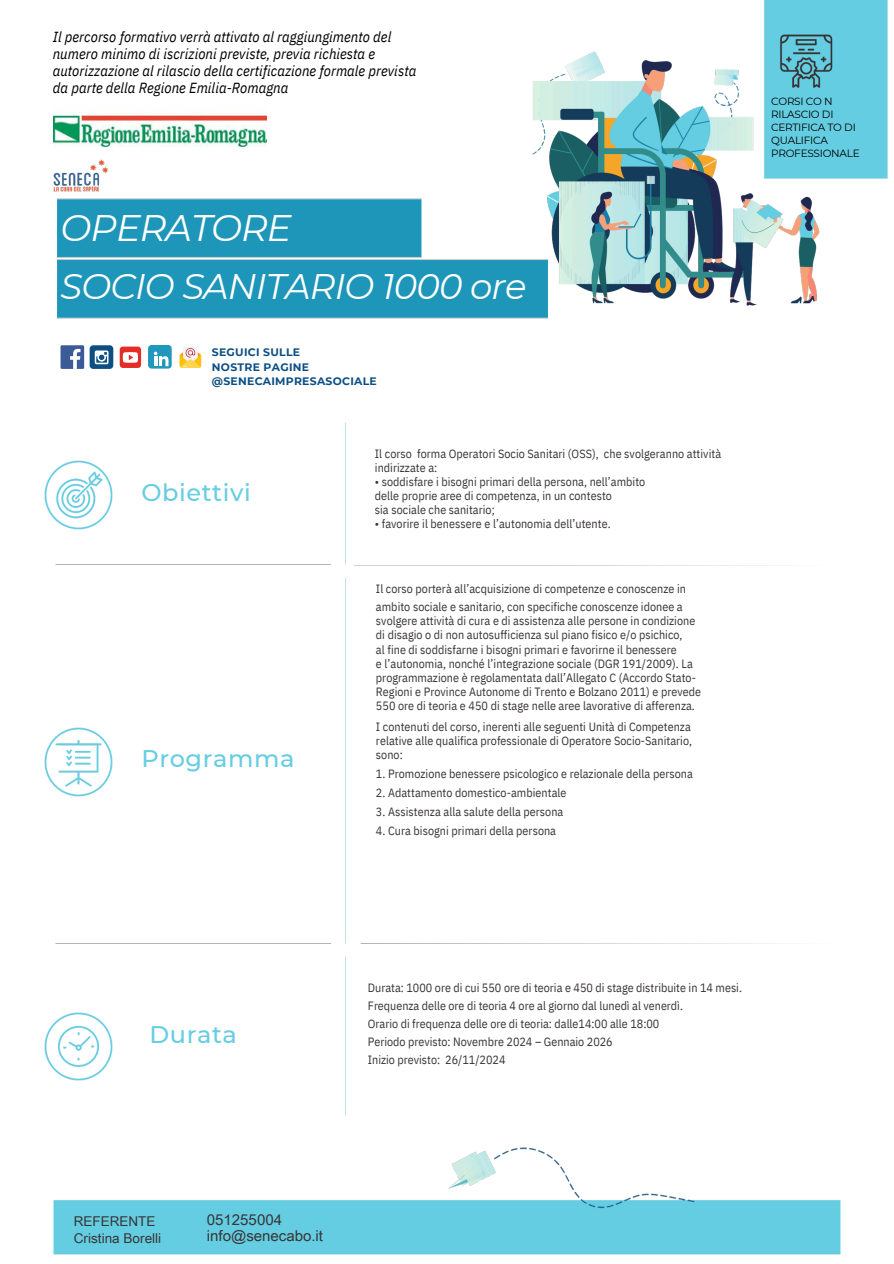
<style>
.page{position:relative;width:894px;height:1264px;background:#fff}
.page>*{position:absolute;margin:0;border:0;box-sizing:border-box;transform-origin:0 0}
.t1{font:italic 36.9px "Montserrat";letter-spacing:-.025em;color:#fff}
.t2{font:italic 35.55px "Montserrat";letter-spacing:-.025em;color:#fff}
.t3{font:500 24px "Montserrat";letter-spacing:.025em;color:#66cde2}
.t4{font:15px/17px "Arial Unicode MS";color:#393536}
.t5{font:italic 14.55px/16.8px "IBM Plex Sans Cond";letter-spacing:.005em;color:#000}
.t6{font:13.5px "Arial Unicode MS";color:#393536}
.t7{font:12px/14px "IBM Plex Sans Cond";letter-spacing:.005em;color:#393536}
.t8{font:700 10.8px "Montserrat";letter-spacing:.025em;color:#0d4f83}
.t9{font:10.5px/13.2px "Montserrat";letter-spacing:-.025em;color:#000}
</style>
<div class="page">
<img style="left:44px;top:745px;width:5px;height:34px">
<img style="left:44px;top:478px;width:5px;height:34px">
<img style="left:44px;top:1030px;width:5px;height:33px">
<img style="left:53px;top:159px;width:56px;height:32px">
<img style="left:49px;top:422px;width:297px;height:694px">
<img style="left:53px;top:191px;width:496px;height:128px">
<hr style="left:360px;top:943px;width:480px;height:1px;background:#393536">
<img style="left:53px;top:1147px;width:788px;height:108px">
<img style="left:525px;top:0;width:363px;height:313px">
<div style="left:60px;top:345px;width:24px;height:24px;background:#3d5a98"></div>
<svg style="left:70px;top:349px;width:10px;height:20px"></svg>
<div style="left:90px;top:345px;width:23px;height:24px;background:#0d4f83;border-radius:4px"></div>
<svg style="left:95px;top:350px;width:13px;height:14px"></svg>
<div style="left:148px;top:345px;width:24px;height:23px;background:#2197bd;border-radius:4px"></div>
<svg style="left:154px;top:351px;width:15px;height:15px"></svg>
<svg style="left:180px;top:347px;width:21px;height:21px"></svg>
<div style="left:120px;top:346px;width:21px;height:22px;background:#e52d27;border-radius:3px"></div>
<svg style="left:123px;top:352px;width:15px;height:11px"></svg>
<img style="left:54px;top:112px;width:212px;height:35px">
<hr style="left:354px;top:565px;width:479px;height:1px;background:#393536">
<p class="t5" style="left:53px;top:28px;width:365px">Il percorso formativo verrà attivato al raggiungimento del numero minimo di iscrizioni previste, previa richiesta e autorizzazione al rilascio della certificazione formale prevista da parte della Regione Emilia-Romagna</p>
<p class="t1" style="left:60px;top:205px;width:232px">OPERATORE</p>
<p class="t2" style="left:60px;top:264px;width:467px">SOCIO SANITARIO 1000 ore</p>
<p class="t8" style="left:212px;top:345px;width:90px">SEGUICI SULLE</p>
<p class="t8" style="left:212px;top:360px;width:99px">NOSTRE PAGINE</p>
<p class="t8" style="left:212px;top:375px;width:166px">@SENECAIMPRESASOCIALE</p>
<p class="t3" style="left:141px;top:477px;width:111px">Obiettivi</p>
<p class="t3" style="left:141px;top:744px;width:154px">Programma</p>
<p class="t7" style="left:375px;top:447px;width:347px">Il corso forma Operatori Socio Sanitari (OSS), che svolgeranno attività indirizzate a:</p>
<p class="t7" style="left:375px;top:475px;width:272px">• soddisfare i bisogni primari della persona, nell’ambito</p>
<h3 class="t7" style="left:375px;top:489px;width:238px">delle proprie aree di competenza, in un contesto</h3>
<p class="t7" style="left:375px;top:503px;width:121px">sia sociale che sanitario;</p>
<h3 class="t7" style="left:375px;top:517px;width:237px">• favorire il benessere e l’autonomia dell’utente.</h3>
<p class="t7" style="left:376px;top:582px;width:311px">Il corso porterà all’acquisizione di competenze e conoscenze in</p>
<h3 class="t7" style="left:376px;top:600px;width:308px">ambito sociale e sanitario, con specifiche conoscenze idonee a</h3>
<p class="t7" style="left:376px;top:614px;width:321px">svolgere attività di cura e di assistenza alle persone in condizione</p>
<p class="t7" style="left:376px;top:628px;width:308px">di disagio o di non autosufficienza sul piano fisico e/o psichico,</p>
<p class="t7" style="left:376px;top:642px;width:302px">al fine di soddisfarne i bisogni primari e favorirne il benessere</p>
<p class="t7" style="left:376px;top:656px;width:318px">e l’autonomia, nonché l’integrazione sociale (DGR 191/2009). La</p>
<p class="t7" style="left:376px;top:670px;width:321px">programmazione è regolamentata dall’Allegato C (Accordo Stato-</p>
<p class="t7" style="left:376px;top:684px;width:327px">Regioni e Province Autonome di Trento e Bolzano 2011) e prevede</p>
<p class="t7" style="left:376px;top:698px;width:320px">550 ore di teoria e 450 di stage nelle aree lavorative di afferenza.</p>
<p class="t7" style="left:376px;top:719px;width:316px">I contenuti del corso, inerenti alle seguenti Unità di Competenza</p>
<p class="t7" style="left:376px;top:733px;width:317px">relative alle qualifica professionale di Operatore Socio-Sanitario,</p>
<p class="t7" style="left:376px;top:747px;width:28px">sono:</p>
<p class="t7" style="left:376px;top:766px;width:318px">1. Promozione benessere psicologico e relazionale della persona</p>
<p class="t7" style="left:376px;top:785px;width:192px">2. Adattamento domestico-ambientale</p>
<p class="t7" style="left:376px;top:804px;width:189px">3. Assistenza alla salute della persona</p>
<p class="t7" style="left:376px;top:823px;width:182px">4. Cura bisogni primari della persona</p>
<p class="t9" style="left:771px;top:94px;width:90px">CORSI CO N<br>RILASCIO DI<br>CERTIFICA TO DI<br>QUALIFICA<br>PROFESSIONALE</p>
<p class="t3" style="left:149px;top:1019px;width:89px">Durata</p>
<p class="t7" style="left:368px;top:980px;width:375px">Durata: 1000 ore di cui 550 ore di teoria e 450 di stage distribuite in 14 mesi.</p>
<p class="t7" style="left:368px;top:998px;width:316px">Frequenza delle ore di teoria 4 ore al giorno dal lunedì al venerdì.</p>
<p class="t7" style="left:368px;top:1016px;width:293px">Orario di frequenza delle ore di teoria: dalle14:00 alle 18:00</p>
<p class="t7" style="left:368px;top:1034px;width:246px">Periodo previsto: Novembre 2024 – Gennaio 2026</p>
<p class="t7" style="left:368px;top:1052px;width:139px">Inizio previsto: 26/11/2024</p>
<p class="t6" style="left:74px;top:1211px;width:83px">REFERENTE</p>
<p class="t6" style="left:74px;top:1228px;width:89px">Cristina Borelli</p>
<p class="t4" style="left:207px;top:1210px;width:118px">051255004 info@senecabo.it</p>
</div>
